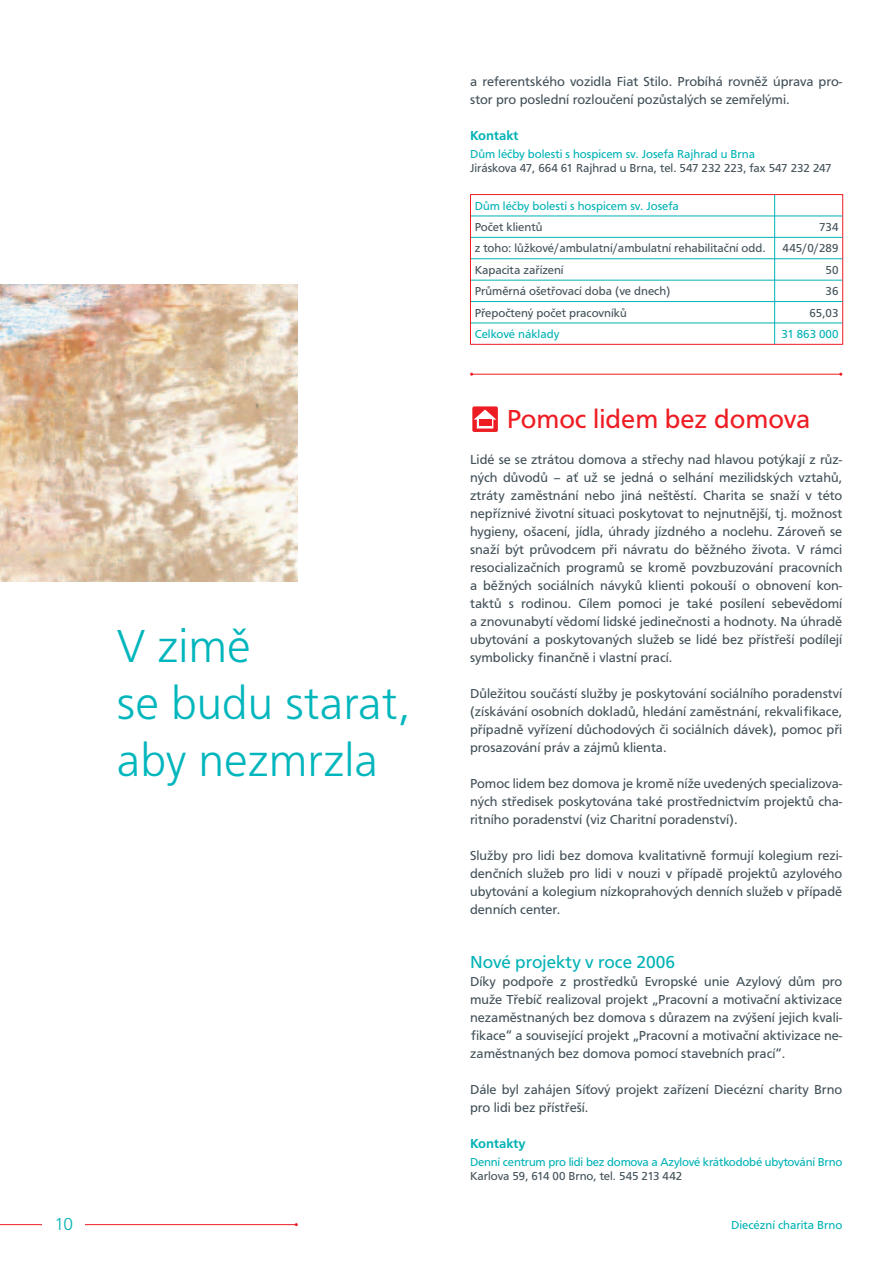
<style>
.page{position:relative;width:893px;height:1263px;background:#fff}
.page>*{position:absolute;margin:0;border:0;box-sizing:border-box;transform-origin:0 0}
.t1{font:300 48px/57px "F015 TOT";color:#00b6bc}
.t2{font:27px "F015 TOT";color:#ee1d23}
.t3{font:18px "F015 TOT";color:#00b2b5}
.t4{font:300 18px "F015 TOT";color:#00b2b5}
.t5{font:13.5px/18px "F015 TOT";color:#425159;text-align:justify}
.t6{font:500 13.5px "F015 TOT";color:#00b2b5}
.t7{font:12px "F015 TOT";color:#425159}
.t8{font:12px "F015 TOT";color:#00b2b5}
</style>
<div class="page">
<hr style="left:1px;top:1224px;width:295px;height:1px;background:#ee1d23">
<div style="left:43px;top:1217px;width:42px;height:21px;background:#fff"></div>
<img style="left:1px;top:284px;width:297px;height:298px">
<hr style="left:471px;top:374px;width:369px;height:1px;background:#ee1d23">
<hr style="left:470px;top:194px;width:304px;height:1px;background:#ee1d23">
<hr style="left:774px;top:194px;width:69px;height:1px;background:#ee1d23">
<svg style="left:470px;top:195px;width:1px;height:149px"></svg>
<svg style="left:842px;top:195px;width:1px;height:149px"></svg>
<hr style="left:470px;top:344px;width:373px;height:1px;background:#ee1d23">
<hr style="left:471px;top:216px;width:371px;height:1px;background:#00b2b5">
<hr style="left:471px;top:237px;width:371px;height:1px;background:#00b2b5">
<hr style="left:471px;top:258px;width:371px;height:1px;background:#00b2b5">
<hr style="left:471px;top:280px;width:371px;height:1px;background:#00b2b5">
<hr style="left:471px;top:301px;width:371px;height:1px;background:#00b2b5">
<hr style="left:471px;top:323px;width:371px;height:1px;background:#00b2b5">
<svg style="left:774px;top:195px;width:1px;height:149px"></svg>
<svg style="left:472px;top:406px;width:26px;height:26px"></svg>
<div style="left:479px;top:420px;width:12px;height:6px;background:#ee1d23"></div>
<h1 class="t1" style="left:117px;top:621px;width:295px">V zimě<br>se budu starat, aby nezmrzla</h1>
<p class="t5" style="left:470px;top:74px;width:374px">a referentského vozidla Fiat Stilo. Probíhá rovněž úprava pro&shy;stor pro poslední rozloučení pozůstalých se zemřelými.</p>
<p class="t6" style="left:470px;top:130px;width:50px">Kontakt</p>
<p class="t8" style="left:470px;top:150px;width:286px">Dům léčby bolesti s hospicem sv. Josefa Rajhrad u Brna</p>
<p class="t7" style="left:470px;top:163px;width:363px">Jiráskova 47, 664 61 Rajhrad u Brna, tel. 547 232 223, fax 547 232 247</p>
<p class="t8" style="left:474px;top:201px;width:206px">Dům léčby bolesti s hospicem sv. Josefa</p>
<p class="t7" style="left:474px;top:222px;width:69px">Počet klientů</p>
<p class="t7" style="left:819px;top:222px;width:21px">734</p>
<p class="t7" style="left:474px;top:244px;width:292px">z toho: lůžkové/ambulatní/ambulatní rehabilitační odd.</p>
<p class="t7" style="left:782px;top:244px;width:57px">445/0/289</p>
<p class="t7" style="left:474px;top:265px;width:90px">Kapacita zařízení</p>
<p class="t7" style="left:825px;top:265px;width:14px">50</p>
<p class="t7" style="left:474px;top:287px;width:197px">Průměrná ošetřovací doba (ve dnech)</p>
<p class="t7" style="left:825px;top:287px;width:14px">36</p>
<p class="t7" style="left:474px;top:308px;width:154px">Přepočtený počet pracovníků</p>
<p class="t7" style="left:809px;top:308px;width:30px">65,03</p>
<p class="t8" style="left:474px;top:329px;width:86px">Celkové náklady</p>
<p class="t8" style="left:781px;top:329px;width:59px">31 863 000</p>
<h2 class="t2" style="left:507px;top:409px;width:305px">Pomoc lidem bez domova</h2>
<p class="t5" style="left:470px;top:452px;width:374px">Lidé se se ztrátou domova a střechy nad hlavou potýkají z růz&shy;ných důvodů – ať už se jedná o selhání mezilidských vztahů, ztráty zaměstnání nebo jiná neštěstí. Charita se snaží v této nepříznivé životní situaci poskytovat to nejnutnější, tj. možnost hygieny, ošacení, jídla, úhrady jízdného a noclehu. Zároveň se snaží být průvodcem při návratu do běžného života. V rámci resocializačních programů se kromě povzbuzování pracovních a běžných sociálních návyků klienti pokouší o obnovení kon&shy;taktů s rodinou. Cílem pomoci je také posílení sebevědomí a znovunabytí vědomí lidské jedinečnosti a hodnoty. Na úhradě ubytování a poskytovaných služeb se lidé bez přístřeší podílejí symbolicky finančně i vlastní prací.</p>
<p class="t5" style="left:470px;top:686px;width:374px">Důležitou součástí služby je poskytování sociálního poradenství (získávání osobních dokladů, hledání zaměstnání, rekvalifikace, případně vyřízení důchodových či sociálních dávek), pomoc při prosazování práv a zájmů klienta.</p>
<p class="t5" style="left:470px;top:776px;width:374px">Pomoc lidem bez domova je kromě níže uvedených specializova&shy;ných středisek poskytována také prostřednictvím projektů cha&shy;ritního poradenství (viz Charitní poradenství).</p>
<p class="t5" style="left:470px;top:848px;width:374px">Služby pro lidi bez domova kvalitativně formují kolegium rezi&shy;denčních služeb pro lidi v nouzi v případě projektů azylového ubytování a kolegium nízkoprahových denních služeb v případě denních center.</p>
<h3 class="t3" style="left:470px;top:955px;width:207px">Nové projekty v roce 2006</h3>
<p class="t5" style="left:470px;top:974px;width:374px">Díky podpoře z prostředků Evropské unie Azylový dům pro muže Třebíč realizoval projekt „Pracovní a motivační aktivizace nezaměstnaných bez domova s důrazem na zvýšení jejich kvali&shy;fikace“ a související projekt „Pracovní a motivační aktivizace ne&shy;zaměstnaných bez domova pomocí stavebních prací“.</p>
<p class="t5" style="left:470px;top:1082px;width:374px">Dále byl zahájen Síťový projekt zařízení Diecézní charity Brno pro lidi bez přístřeší.</p>
<p class="t6" style="left:470px;top:1138px;width:57px">Kontakty</p>
<p class="t8" style="left:470px;top:1158px;width:373px">Denní centrum pro lidi bez domova a Azylové krátkodobé ubytování Brno</p>
<p class="t7" style="left:470px;top:1171px;width:214px">Karlova 59, 614 00 Brno, tel. 545 213 442</p>
<h3 class="t4" style="left:55px;top:1217px;width:20px">10</h3>
<p class="t8" style="left:731px;top:1220px;width:113px">Diecézní charita Brno</p>
</div>
